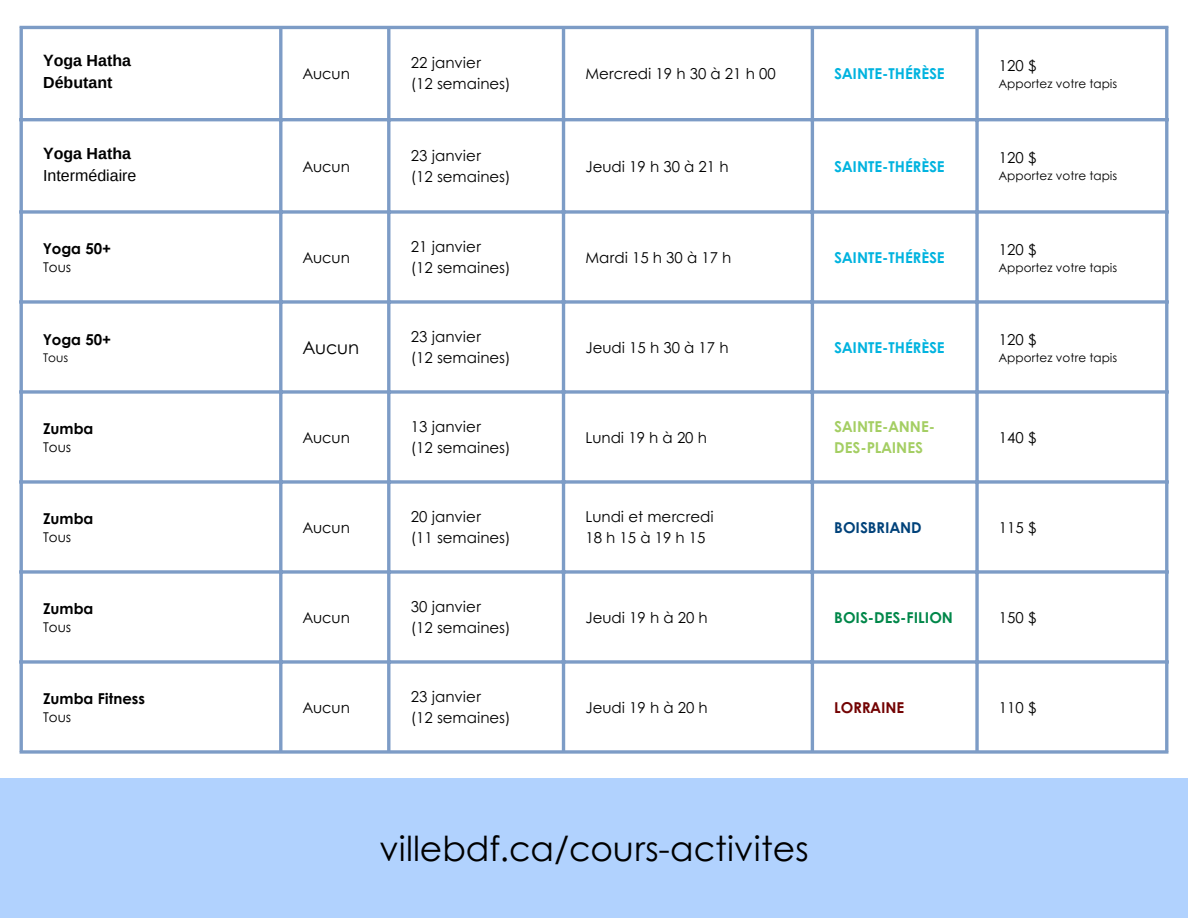
<style>
.page{position:relative;width:1188px;height:918px;background:#fff}
.page>*{position:absolute;margin:0;border:0;box-sizing:border-box;transform-origin:0 0}
.t1{font:34.5px "Century Gothic";color:#000}
.t2{font:18px "Century Gothic";color:#000}
.t3{font:700 16.05px "Arimo";color:#000}
.t4{font:16.05px "Arimo";color:#000}
.t5{font:15px "Century Gothic";color:#000}
.t6{font:700 15px "Century Gothic";color:#00b3df}
.t7{font:700 15px "Century Gothic";color:#000}
.t8{font:700 15px/21px "Century Gothic";color:#a4ce63}
.t9{font:700 15px "Century Gothic";color:#008749}
.t10{font:15px "Century Gothic";letter-spacing:.275em;color:#000}
.t11{font:700 15px "Century Gothic";color:#00427a}
.t12{font:700 15px "Century Gothic";color:#730303}
.t13{font:13.5px "Century Gothic";color:#000}
.t14{font:12px "Century Gothic";color:#000}
</style>
<div class="page">
<hr style="left:20px;top:29px;width:3px;height:721px;background:#7d9cc6">
<hr style="left:279px;top:29px;width:3px;height:721px;background:#7d9cc6">
<hr style="left:387px;top:29px;width:3px;height:721px;background:#7d9cc6">
<hr style="left:562px;top:29px;width:3px;height:721px;background:#7d9cc6">
<hr style="left:811px;top:29px;width:3px;height:721px;background:#7d9cc6">
<svg style="left:975px;top:29px;width:4px;height:721px;fill:#7d9cc6"></svg>
<hr style="left:1165px;top:29px;width:3px;height:721px;background:#7d9cc6">
<hr style="left:20px;top:26px;width:1148px;height:3px;background:#7d9cc6">
<hr style="left:20px;top:118px;width:1148px;height:3px;background:#7d9cc6">
<svg style="left:23px;top:210px;width:1142px;height:4px;fill:#7d9cc6"></svg>
<svg style="left:23px;top:300px;width:1142px;height:4px;fill:#7d9cc6"></svg>
<svg style="left:23px;top:390px;width:1142px;height:4px;fill:#7d9cc6"></svg>
<svg style="left:23px;top:480px;width:1142px;height:4px;fill:#7d9cc6"></svg>
<svg style="left:23px;top:570px;width:1142px;height:4px;fill:#7d9cc6"></svg>
<svg style="left:23px;top:660px;width:1142px;height:4px;fill:#7d9cc6"></svg>
<svg style="left:20px;top:750px;width:1148px;height:4px;fill:#7d9cc6"></svg>
<div style="left:0;top:779px;width:1188px;height:139px;background:#b1d2fe"></div>
<p class="t3" style="left:43px;top:52px;width:89px">Yoga Hatha</p>
<p class="t3" style="left:43px;top:74px;width:71px">Débutant</p>
<p class="t5" style="left:303px;top:63px;width:49px">Aucun</p>
<p class="t5" style="left:411px;top:52px;width:72px">22 janvier</p>
<p class="t5" style="left:411px;top:73px;width:101px">(12 semaines)</p>
<p class="t5" style="left:585px;top:63px;width:192px">Mercredi 19 h 30 à 21 h 00</p>
<p class="t6" style="left:834px;top:63px;width:112px">SAINTE-THÉRÈSE</p>
<p class="t5" style="left:999px;top:54px;width:39px">120 $</p>
<p class="t14" style="left:999px;top:75px;width:120px">Apportez votre tapis</p>
<p class="t3" style="left:43px;top:144px;width:89px">Yoga Hatha</p>
<p class="t4" style="left:43px;top:166px;width:95px">Intermédiaire</p>
<p class="t5" style="left:303px;top:155px;width:49px">Aucun</p>
<p class="t5" style="left:411px;top:144px;width:72px">23 janvier</p>
<p class="t5" style="left:411px;top:165px;width:101px">(12 semaines)</p>
<p class="t5" style="left:585px;top:155px;width:145px">Jeudi 19 h 30 à 21 h</p>
<p class="t6" style="left:834px;top:155px;width:112px">SAINTE-THÉRÈSE</p>
<p class="t5" style="left:999px;top:147px;width:39px">120 $</p>
<p class="t14" style="left:999px;top:167px;width:120px">Apportez votre tapis</p>
<p class="t7" style="left:43px;top:237px;width:70px">Yoga 50+</p>
<p class="t13" style="left:43px;top:257px;width:30px">Tous</p>
<p class="t5" style="left:303px;top:246px;width:49px">Aucun</p>
<p class="t5" style="left:411px;top:235px;width:72px">21 janvier</p>
<p class="t5" style="left:411px;top:256px;width:101px">(12 semaines)</p>
<p class="t5" style="left:585px;top:246px;width:147px">Mardi 15 h 30 à 17 h</p>
<p class="t6" style="left:834px;top:246px;width:112px">SAINTE-THÉRÈSE</p>
<p class="t5" style="left:999px;top:238px;width:39px">120 $</p>
<p class="t14" style="left:999px;top:258px;width:120px">Apportez votre tapis</p>
<p class="t7" style="left:43px;top:328px;width:70px">Yoga 50+</p>
<p class="t14" style="left:43px;top:348px;width:26px">Tous</p>
<p class="t2" style="left:303px;top:334px;width:58px">Aucun</p>
<p class="t5" style="left:411px;top:325px;width:72px">23 janvier</p>
<p class="t5" style="left:411px;top:346px;width:101px">(12 semaines)</p>
<p class="t5" style="left:585px;top:336px;width:145px">Jeudi 15 h 30 à 17 h</p>
<p class="t6" style="left:834px;top:336px;width:112px">SAINTE-THÉRÈSE</p>
<p class="t5" style="left:999px;top:328px;width:39px">120 $</p>
<p class="t14" style="left:999px;top:348px;width:120px">Apportez votre tapis</p>
<p class="t7" style="left:43px;top:417px;width:52px">Zumba</p>
<p class="t13" style="left:43px;top:437px;width:30px">Tous</p>
<p class="t5" style="left:303px;top:426px;width:49px">Aucun</p>
<p class="t5" style="left:411px;top:415px;width:72px">13 janvier</p>
<p class="t5" style="left:411px;top:436px;width:101px">(12 semaines)</p>
<p class="t5" style="left:585px;top:426px;width:123px">Lundi 19 h à 20 h</p>
<p class="t8" style="left:834px;top:415px;width:102px">SAINTE-ANNE-<br>DES-PLAINES</p>
<p class="t5" style="left:999px;top:426px;width:39px">140 $</p>
<p class="t7" style="left:43px;top:507px;width:52px">Zumba</p>
<p class="t13" style="left:43px;top:527px;width:30px">Tous</p>
<p class="t5" style="left:303px;top:516px;width:49px">Aucun</p>
<p class="t5" style="left:411px;top:505px;width:72px">20 janvier</p>
<p class="t5" style="left:411px;top:526px;width:101px">(11 semaines)</p>
<p class="t5" style="left:585px;top:505px;width:130px">Lundi et mercredi</p>
<p class="t10" style="left:585px;top:526px;width:122px">18h15à19h15</p>
<p class="t11" style="left:834px;top:516px;width:89px">BOISBRIAND</p>
<p class="t5" style="left:999px;top:516px;width:39px">115 $</p>
<p class="t7" style="left:43px;top:597px;width:52px">Zumba</p>
<p class="t13" style="left:43px;top:617px;width:30px">Tous</p>
<p class="t5" style="left:303px;top:606px;width:49px">Aucun</p>
<p class="t5" style="left:411px;top:595px;width:72px">30 janvier</p>
<p class="t5" style="left:411px;top:616px;width:101px">(12 semaines)</p>
<p class="t5" style="left:585px;top:606px;width:124px">Jeudi 19 h à 20 h</p>
<p class="t9" style="left:834px;top:606px;width:120px">BOIS-DES-FILION</p>
<p class="t5" style="left:999px;top:606px;width:39px">150 $</p>
<p class="t7" style="left:43px;top:687px;width:103px">Zumba Fitness</p>
<p class="t13" style="left:43px;top:707px;width:30px">Tous</p>
<p class="t5" style="left:303px;top:696px;width:49px">Aucun</p>
<p class="t5" style="left:411px;top:685px;width:72px">23 janvier</p>
<p class="t5" style="left:411px;top:706px;width:101px">(12 semaines)</p>
<p class="t5" style="left:585px;top:696px;width:124px">Jeudi 19 h à 20 h</p>
<p class="t12" style="left:834px;top:696px;width:72px">LORRAINE</p>
<p class="t5" style="left:999px;top:696px;width:39px">110 $</p>
<h1 class="t1" style="left:379px;top:822px;width:431px">villebdf.ca/cours-activites</h1>
</div>
